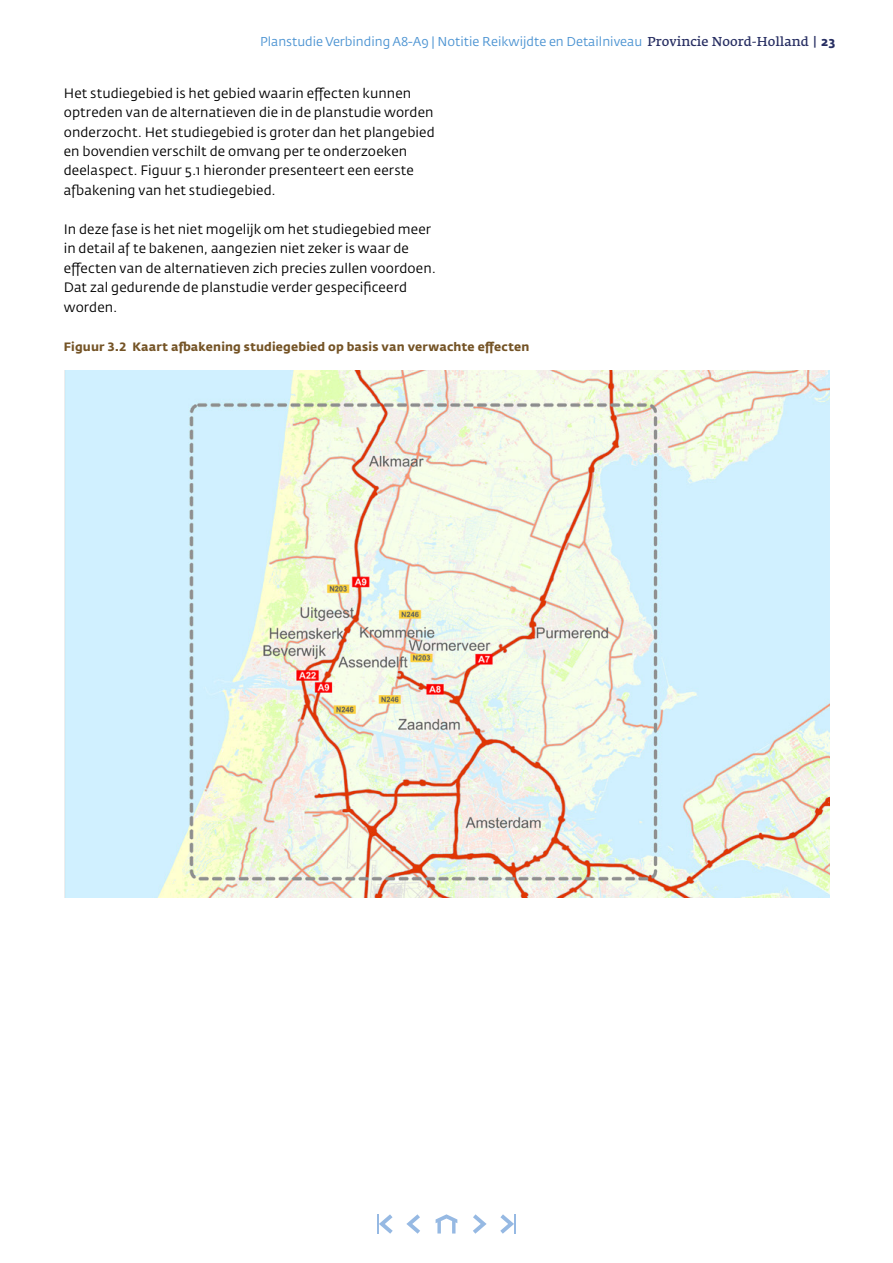
<style>
.page{position:relative;width:893px;height:1263px;background:#fff}
.page>*{position:absolute;margin:0;border:0;box-sizing:border-box;transform-origin:0 0}
.t1{font:13.5px/19.5px "Fedra Sans Std";letter-spacing:.005em;color:#000}
.t2{font:12.75px "Fedra Sans Std";color:#4b93d2}
.t3{font:700 12px "Fedra Sans Std";letter-spacing:.015em;color:#745325}
.s1{font-family:"Fedra Serif A Std";font-weight:600;color:#272e62}
.s2{font-family:"Fedra Serif A Std";font-weight:700;font-size:12px;color:#272e62}
.s3{font-weight:700;color:#272e62}
</style>
<div class="page">
<svg style="left:436px;top:1214px;width:21px;height:19px"></svg>
<svg style="left:377px;top:1214px;width:16px;height:20px"></svg>
<svg style="left:500px;top:1214px;width:16px;height:20px"></svg>
<svg style="left:473px;top:1214px;width:14px;height:20px"></svg>
<svg style="left:406px;top:1214px;width:14px;height:20px"></svg>
<img style="left:64px;top:370px;width:765px;height:527px">
<p class="t2" style="left:260px;top:34px;width:577px">Planstudie Verbinding A8-A9 | Notitie Reikwijdte en Detailniveau <span class="s1">Provincie Noord-Holland</span> <span class="s2">|</span> <span class="s3">23</span></p>
<p class="t1" style="left:64px;top:83px;width:372px">Het studiegebied is het gebied waarin effecten kunnen optreden van de alternatieven die in de planstudie worden onderzocht. Het studiegebied is groter dan het plangebied en bovendien verschilt de omvang per te onderzoeken deelaspect. Figuur 5.1 hieronder presenteert een eerste afbakening van het studiegebied.</p>
<p class="t1" style="left:64px;top:220px;width:374px">In deze fase is het niet mogelijk om het studiegebied meer in detail af te bakenen, aangezien niet zeker is waar de effecten van de alternatieven zich precies zullen voordoen.<br>Dat zal gedurende de planstudie verder gespecificeerd worden.</p>
<p class="t3" style="left:64px;top:339px;width:467px">Figuur 3.2 Kaart afbakening studiegebied op basis van verwachte effecten</p>
</div>
